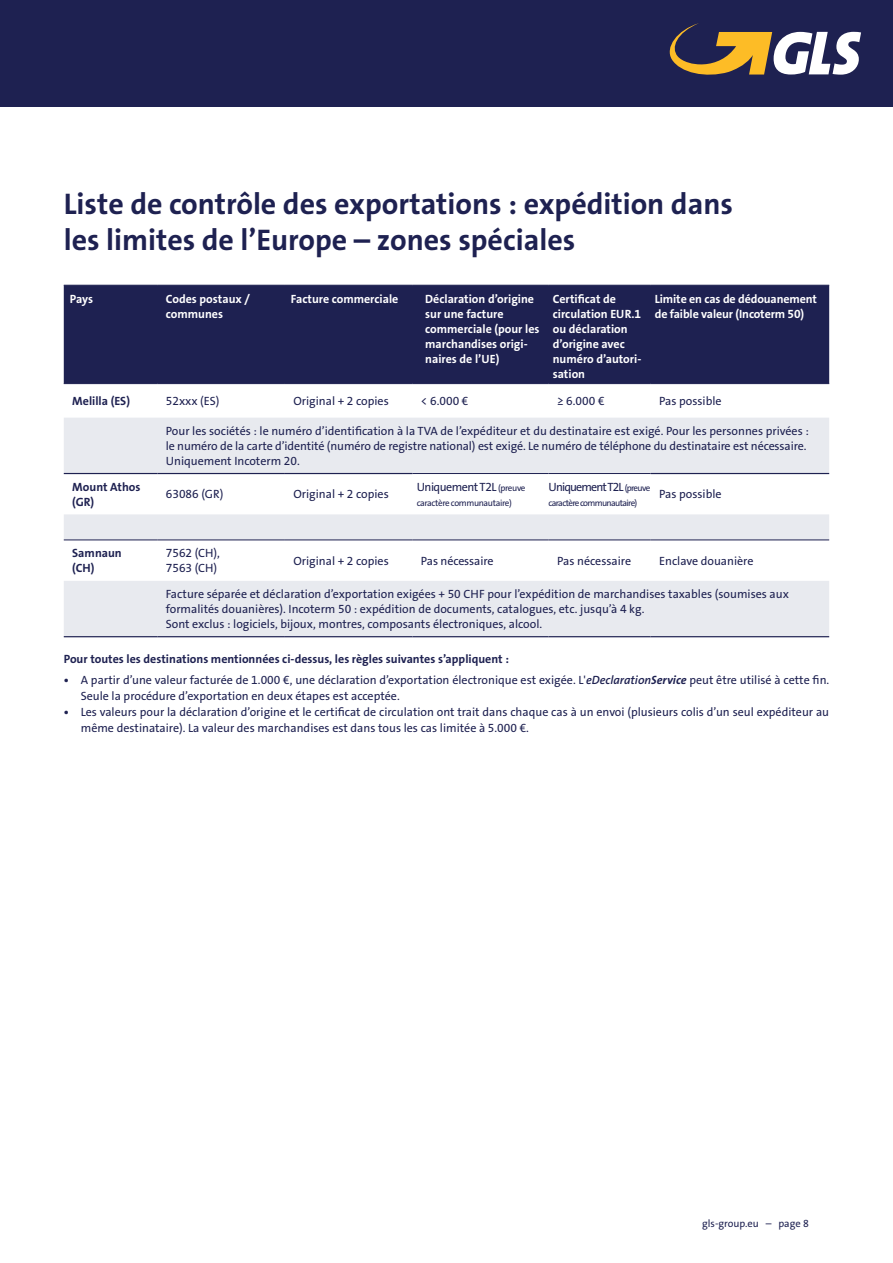
<style>
.page{position:relative;width:893px;height:1263px;background:#fff}
.page>*{position:absolute;margin:0;border:0;box-sizing:border-box;transform-origin:0 0}
.t1{font:700 30px/36px "The Sans GLS";color:#1e2151}
.t2{font:12px/15px "The Sans GLS";color:#1e2151}
.t3{font:700 12px/15px "The Sans GLS";color:#fff}
.t4{font:700 12px/15px "The Sans GLS";color:#1e2151}
.t5{font:12px "The Sans GLS";letter-spacing:-.04em;color:#1e2151}
.t6{font:12px "The Sans GLS";letter-spacing:-.07em;color:#1e2151}
.t7{font:10.5px "The Sans GLS";color:#1e2151}
.t8{font:9px "The Sans GLS";letter-spacing:-.04em;color:#1e2151}
.t9{font:9px "The Sans GLS";letter-spacing:-.06em;color:#1e2151}
.s1{font-size:9px}
.s2{font-weight:700}
.s3{font-weight:600;font-style:italic}
.s4{font-weight:700;font-style:italic}
</style>
<div class="page">
<div style="left:0;top:0;width:893px;height:106px;background:#1e2151"></div>
<svg style="left:670px;top:23px;width:191px;height:52px"></svg>
<div style="left:64px;top:286px;width:765px;height:97px;background:#1e2151"></div>
<svg style="left:64px;top:418px;width:765px;height:218px;fill:#e8eaef"></svg>
<hr style="left:651px;top:383px;width:178px;height:1px;background:#1e2151">
<hr style="left:412px;top:473px;width:137px;height:1px;background:#1e2151">
<hr style="left:549px;top:473px;width:102px;height:1px;background:#1e2151">
<hr style="left:64px;top:540px;width:93px;height:1px;background:#1e2151">
<hr style="left:157px;top:540px;width:128px;height:1px;background:#1e2151">
<hr style="left:285px;top:540px;width:127px;height:1px;background:#1e2151">
<hr style="left:412px;top:540px;width:137px;height:1px;background:#1e2151">
<hr style="left:549px;top:540px;width:102px;height:1px;background:#1e2151">
<hr style="left:651px;top:540px;width:178px;height:1px;background:#1e2151">
<hr style="left:64px;top:473px;width:93px;height:1px;background:#1e2151">
<hr style="left:157px;top:473px;width:128px;height:1px;background:#1e2151">
<hr style="left:285px;top:473px;width:127px;height:1px;background:#1e2151">
<hr style="left:651px;top:473px;width:178px;height:1px;background:#1e2151">
<hr style="left:64px;top:285px;width:93px;height:1px;background:#1e2151">
<hr style="left:157px;top:285px;width:128px;height:1px;background:#1e2151">
<hr style="left:285px;top:285px;width:127px;height:1px;background:#1e2151">
<hr style="left:412px;top:285px;width:137px;height:1px;background:#1e2151">
<hr style="left:549px;top:285px;width:102px;height:1px;background:#1e2151">
<hr style="left:651px;top:285px;width:178px;height:1px;background:#1e2151">
<hr style="left:64px;top:383px;width:93px;height:1px;background:#1e2151">
<hr style="left:157px;top:383px;width:128px;height:1px;background:#1e2151">
<hr style="left:285px;top:383px;width:127px;height:1px;background:#1e2151">
<hr style="left:412px;top:383px;width:137px;height:1px;background:#1e2151">
<hr style="left:549px;top:383px;width:102px;height:1px;background:#1e2151">
<hr style="left:64px;top:636px;width:93px;height:1px;background:#1e2151">
<hr style="left:157px;top:636px;width:128px;height:1px;background:#1e2151">
<hr style="left:285px;top:636px;width:127px;height:1px;background:#1e2151">
<hr style="left:412px;top:636px;width:137px;height:1px;background:#1e2151">
<hr style="left:549px;top:636px;width:102px;height:1px;background:#1e2151">
<hr style="left:651px;top:636px;width:178px;height:1px;background:#1e2151">
<h1 class="t1" style="left:64px;top:186px;width:671px">Liste de contrôle des exportations : expédition dans les limites de l’Europe – zones spéciales</h1>
<p class="t3" style="left:70px;top:291px;width:25px">Pays</p>
<p class="t3" style="left:166px;top:291px;width:86px">Codes postaux / communes</p>
<p class="t3" style="left:291px;top:291px;width:109px">Facture commerciale</p>
<p class="t3" style="left:425px;top:291px;width:116px">Déclaration d’origine sur une facture commerciale (pour les marchandises origi&shy;naires de l’UE)</p>
<p class="t3" style="left:553px;top:291px;width:90px">Certificat de circulation EUR.1 ou déclaration d’origine avec numéro d’autori&shy;sation</p>
<p class="t3" style="left:655px;top:291px;width:164px">Limite en cas de dédouanement de faible valeur (Incoterm 50)</p>
<p class="t4" style="left:72px;top:394px;width:59px">Melilla (ES)</p>
<p class="t2" style="left:166px;top:394px;width:55px">52xxx (ES)</p>
<p class="t2" style="left:293px;top:394px;width:97px">Original + 2 copies</p>
<p class="t2" style="left:421px;top:394px;width:49px">&lt; 6.000 €</p>
<p class="t2" style="left:557px;top:394px;width:49px">≥ 6.000 €</p>
<p class="t2" style="left:659px;top:394px;width:64px">Pas possible</p>
<p class="t2" style="left:166px;top:424px;width:644px">Pour les sociétés : le numéro d’identification à la TVA de l’expéditeur et du destinataire est exigé. Pour les personnes privées : le numéro de la carte d’identité (numéro de registre national) est exigé. Le numéro de téléphone du destinataire est nécessaire.<br>Uniquement Incoterm 20.</p>
<p class="t4" style="left:72px;top:479px;width:70px">Mount Athos (GR)</p>
<p class="t2" style="left:166px;top:487px;width:59px">63086 (GR)</p>
<p class="t2" style="left:293px;top:487px;width:97px">Original + 2 copies</p>
<p class="t5" style="left:417px;top:479px;width:110px">Uniquement T2L <span class="s1">(preuve</span></p>
<p class="t8" style="left:417px;top:497px;width:96px">caractère communautaire)</p>
<p class="t6" style="left:549px;top:479px;width:103px">Uniquement T2L <span class="s1">(preuve</span></p>
<p class="t9" style="left:549px;top:497px;width:90px">caractère communautaire)</p>
<p class="t2" style="left:659px;top:487px;width:64px">Pas possible</p>
<p class="t4" style="left:72px;top:546px;width:51px">Samnaun (CH)</p>
<p class="t2" style="left:166px;top:546px;width:56px">7562 (CH),<br>7563 (CH)</p>
<p class="t2" style="left:293px;top:553px;width:97px">Original + 2 copies</p>
<p class="t2" style="left:421px;top:553px;width:74px">Pas nécessaire</p>
<p class="t2" style="left:557px;top:553px;width:76px">Pas nécessaire</p>
<p class="t2" style="left:659px;top:553px;width:96px">Enclave douanière</p>
<p class="t2" style="left:166px;top:587px;width:625px">Facture séparée et déclaration d’exportation exigées + 50 CHF pour l’expédition de marchandises taxables (soumises aux formalités douanières). Incoterm 50 : expédition de documents, catalogues, etc. jusqu’à 4 kg.<br>Sont exclus : logiciels, bijoux, montres, composants électroniques, alcool.</p>
<p class="t4" style="left:64px;top:652px;width:447px">Pour toutes les destinations mentionnées ci-dessus, les règles suivantes s’appliquent :</p>
<p class="t2" style="left:81px;top:671px;width:750px;line-height:16.2px;text-indent:-17px"><span class="s2">•</span> A partir d’une valeur facturée de 1.000 €, une déclaration d’exportation électronique est exigée. L'<span class="s3">eDeclaration</span><span class="s4">Service</span> peut être utilisé à cette fin.<br>Seule la procédure d’exportation en deux étapes est acceptée.</p>
<p class="t2" style="left:81px;top:704px;width:750px;line-height:16.2px;text-indent:-17px"><span class="s2">•</span> Les valeurs pour la déclaration d’origine et le certificat de circulation ont trait dans chaque cas à un envoi (plusieurs colis d’un seul expéditeur au même destinataire). La valeur des marchandises est dans tous les cas limitée à 5.000 €.</p>
<p class="t7" style="left:702px;top:1216px;width:108px">gls-group.eu – page 8</p>
</div>
